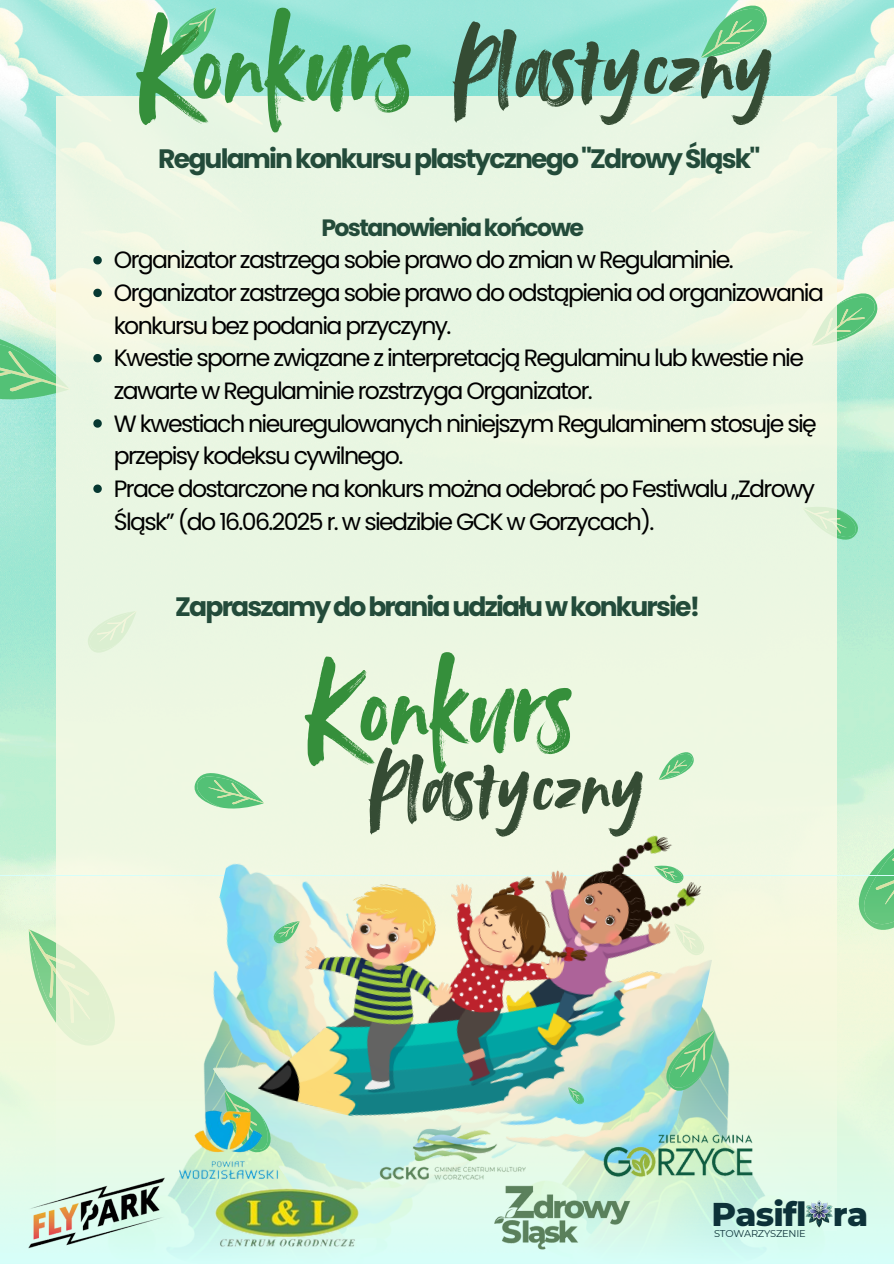
<style>
.page{position:relative;width:894px;height:1264px;background:#fff}
.page>*{position:absolute;margin:0;border:0;box-sizing:border-box;transform-origin:0 0}
.t1{font:129.3px "Avallon Alt";color:#358f3b}
.t2{font:125.7px "Avallon Alt";color:#358f3b}
.t3{font:109.5px "Avallon Alt";color:#354c34}
.t4{font:94.2px "Avallon Alt";color:#354c34}
.t5{font:800 33.6px "Montserrat";letter-spacing:-.02em;color:#0d3239}
.t6{font:700 26.55px "Poppins";letter-spacing:-.07em;color:#234b3a}
.t7{font:23.55px/32.7px "Poppins";letter-spacing:-.07em;color:#000}
.t8{font:700 23.55px "Poppins";letter-spacing:-.07em;color:#234b3a}
.t9{font:9.9px "Montserrat";letter-spacing:-.02em;color:#0d3239}
</style>
<div class="page">
<img style="left:0;top:611px;width:893px;height:265px">
<img style="left:585px;top:0;width:308px;height:611px">
<img style="left:0;top:0;width:585px;height:611px">
<svg style="left:837px;top:501px;width:26px;height:50px"></svg>
<svg style="left:159px;top:0;width:63px;height:64px;background:#9ee1c5"></svg>
<svg style="left:694px;top:0;width:90px;height:81px;background:#a8e3c5"></svg>
<svg style="left:0;top:311px;width:56px;height:94px;background:#9fddb1"></svg>
<svg style="left:837px;top:796px;width:56px;height:80px;background:#d4f2d4"></svg>
<svg style="left:837px;top:280px;width:56px;height:89px;background:#b5e5c3"></svg>
<div style="left:56px;top:96px;width:781px;height:1134px;background:#eaf6e2"></div>
<svg style="left:0;top:876px;width:893px;height:387px"></svg>
<img style="left:179px;top:864px;width:78px;height:220px">
<img style="left:257px;top:835px;width:464px;height:346px">
<img style="left:438px;top:910px;width:273px;height:277px">
<svg style="left:267px;top:912px;width:35px;height:36px"></svg>
<svg style="left:651px;top:862px;width:35px;height:26px"></svg>
<svg style="left:194px;top:773px;width:70px;height:36px"></svg>
<svg style="left:650px;top:1019px;width:72px;height:81px;background:#89ceb3"></svg>
<svg style="left:562px;top:1085px;width:25px;height:23px"></svg>
<svg style="left:659px;top:752px;width:35px;height:28px"></svg>
<img style="left:356px;top:1100px;width:193px;height:102px">
<img style="left:494px;top:1182px;width:136px;height:68px">
<img style="left:805px;top:1199px;width:27px;height:27px">
<img style="left:213px;top:1188px;width:148px;height:62px">
<img style="left:14px;top:1130px;width:165px;height:133px">
<img style="left:595px;top:1124px;width:167px;height:60px">
<img style="left:156px;top:1084px;width:145px;height:118px">
<svg style="left:93px;top:256px;width:9px;height:8px"></svg>
<svg style="left:93px;top:289px;width:9px;height:8px"></svg>
<svg style="left:93px;top:354px;width:9px;height:8px"></svg>
<svg style="left:93px;top:419px;width:9px;height:8px"></svg>
<svg style="left:93px;top:484px;width:9px;height:9px"></svg>
<p class="t1" style="left:137px;top:-11px;width:276px">Konkurs</p>
<p class="t3" style="left:452px;top:2px;width:322px">Plastyczny</p>
<p class="t6" style="left:158px;top:140px;width:603px">Regulaminkonkursuplastycznego"ZdrowyŚląsk"</p>
<p class="t8" style="left:321px;top:211px;width:264px">Postanowieniakońcowe</p>
<p class="t7" style="left:114px;top:244px;width:621px">Organizator zastrzega sobie prawo do zmian w Regulaminie.</p>
<p class="t7" style="left:114px;top:276px;width:711px">Organizator zastrzega sobie prawo do odstąpienia od organizowania konkursu bez podania przyczyny.</p>
<p class="t7" style="left:114px;top:342px;width:691px">Kwestie sporne związane z interpretacją Regulaminu lub kwestie nie zawarte w Regulaminie rozstrzyga Organizator.</p>
<p class="t7" style="left:114px;top:407px;width:704px">W kwestiach nieuregulowanych niniejszym Regulaminem stosuje się przepisy kodeksu cywilnego.</p>
<h6 class="t7" style="left:114px;top:472px;width:702px">Prace dostarczone na konkurs można odebrać po Festiwalu „Zdrowy<br>Śląsk” (do 16.06.2025 r. w siedzibie GCK w Gorzycach).</h6>
<p class="t6" style="left:175px;top:588px;width:526px">Zapraszamydobraniaudziałuwkonkursie!</p>
<p class="t2" style="left:306px;top:633px;width:268px">Konkurs</p>
<p class="t4" style="left:368px;top:730px;width:277px">Plastyczny</p>
<h1 class="t5" style="left:711px;top:1193px;width:97px">Pasifl</h1>
<h2 class="t5" style="left:832px;top:1193px;width:37px">ra</h2>
<p class="t9" style="left:713px;top:1227px;width:93px">STOWARZYSZENIE</p>
</div>
